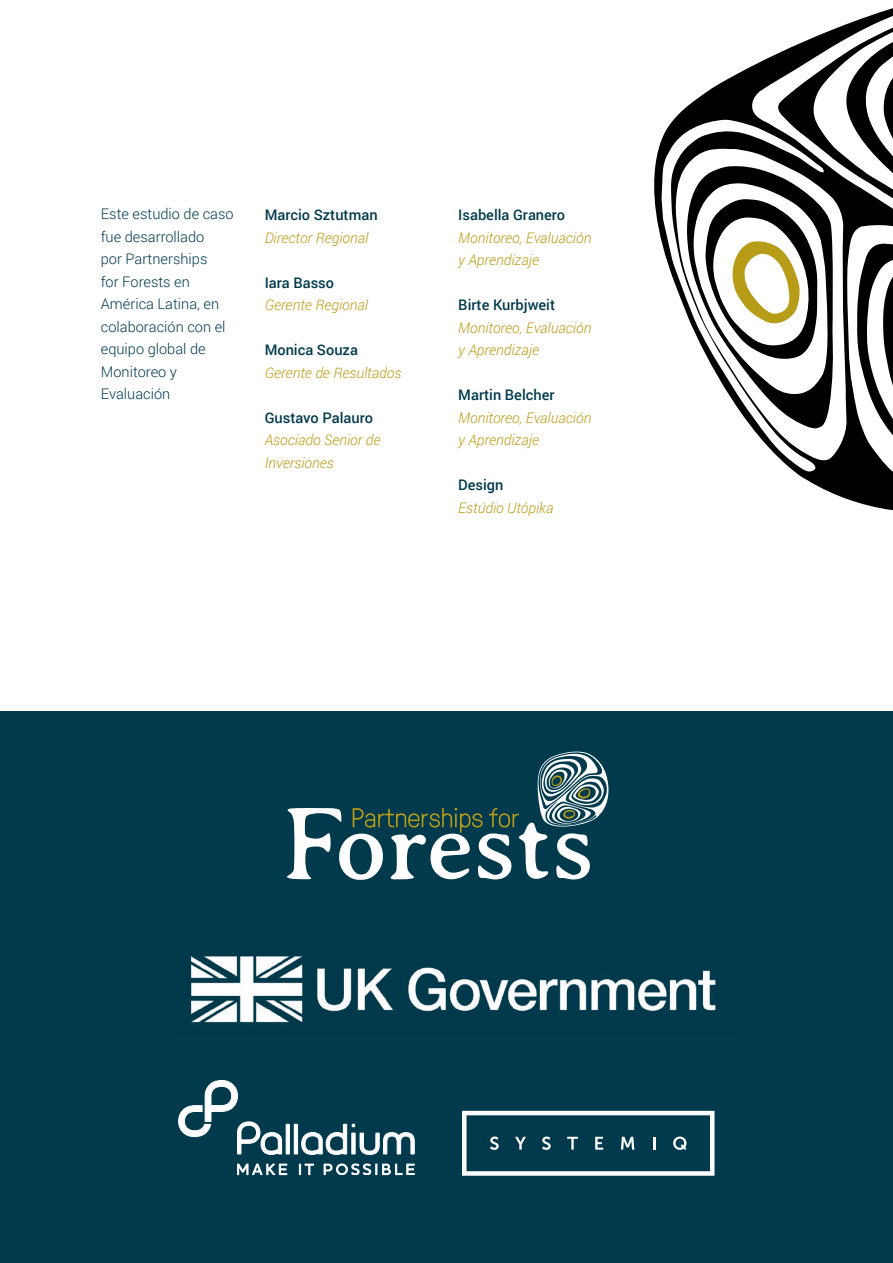
<style>
.page{position:relative;width:893px;height:1263px;background:#fff}
.page>*{position:absolute;margin:0;border:0;box-sizing:border-box;transform-origin:0 0}
.t1{font:italic 300 14.55px/22.5px "Roboto";color:#bc9b14}
.t2{font:300 14.55px/22.5px "Roboto";color:#003a4c}
.t3{font:500 14.55px "Roboto";color:#003a4c}
</style>
<div class="page">
<div style="left:0;top:712px;width:893px;height:551px;background:#003a4c"></div>
<svg style="left:299px;top:1164px;width:15px;height:11px"></svg>
<svg style="left:324px;top:1164px;width:90px;height:11px"></svg>
<svg style="left:237px;top:1164px;width:50px;height:11px"></svg>
<div style="left:286px;top:1124px;width:4px;height:30px;border:1px solid #fff"></div>
<div style="left:294px;top:1124px;width:4px;height:30px;border:1px solid #fff"></div>
<svg style="left:301px;top:1124px;width:113px;height:31px"></svg>
<svg style="left:178px;top:1080px;width:104px;height:75px"></svg>
<img style="left:190px;top:956px;width:526px;height:67px">
<svg style="left:462px;top:1111px;width:252px;height:65px"></svg>
<svg style="left:654px;top:55px;width:239px;height:456px"></svg>
<svg style="left:687px;top:166px;width:147px;height:262px"></svg>
<svg style="left:773px;top:8px;width:120px;height:384px"></svg>
<svg style="left:844px;top:17px;width:49px;height:455px"></svg>
<svg style="left:287px;top:751px;width:321px;height:129px"></svg>
<p class="t2" style="left:101px;top:204px;width:134px">Este estudio de caso fue desarrollado<br>por Partnerships<br>for Forests en<br>América Latina, en colaboración con el equipo global de<br>Monitoreo y<br>Evaluación</p>
<p class="t3" style="left:265px;top:208px;width:114px">Marcio Sztutman</p>
<p class="t1" style="left:265px;top:227px;width:105px">Director Regional</p>
<p class="t3" style="left:265px;top:276px;width:71px">Iara Basso</p>
<p class="t1" style="left:265px;top:295px;width:105px">Gerente Regional</p>
<p class="t3" style="left:265px;top:343px;width:95px">Monica Souza</p>
<p class="t1" style="left:265px;top:362px;width:138px">Gerente de Resultados</p>
<p class="t3" style="left:265px;top:411px;width:110px">Gustavo Palauro</p>
<p class="t1" style="left:265px;top:430px;width:117px">Asociado Senior de<br>Inversiones</p>
<p class="t3" style="left:458px;top:208px;width:108px">Isabella Granero</p>
<p class="t1" style="left:458px;top:227px;width:134px">Monitoreo, Evaluación y Aprendizaje</p>
<p class="t3" style="left:458px;top:298px;width:98px">Birte Kurbjweit</p>
<p class="t1" style="left:458px;top:317px;width:134px">Monitoreo, Evaluación y Aprendizaje</p>
<p class="t3" style="left:458px;top:388px;width:98px">Martin Belcher</p>
<p class="t1" style="left:458px;top:407px;width:134px">Monitoreo, Evaluación y Aprendizaje</p>
<p class="t3" style="left:458px;top:478px;width:47px">Design</p>
<p class="t1" style="left:458px;top:497px;width:97px">Estúdio Utópika</p>
</div>
